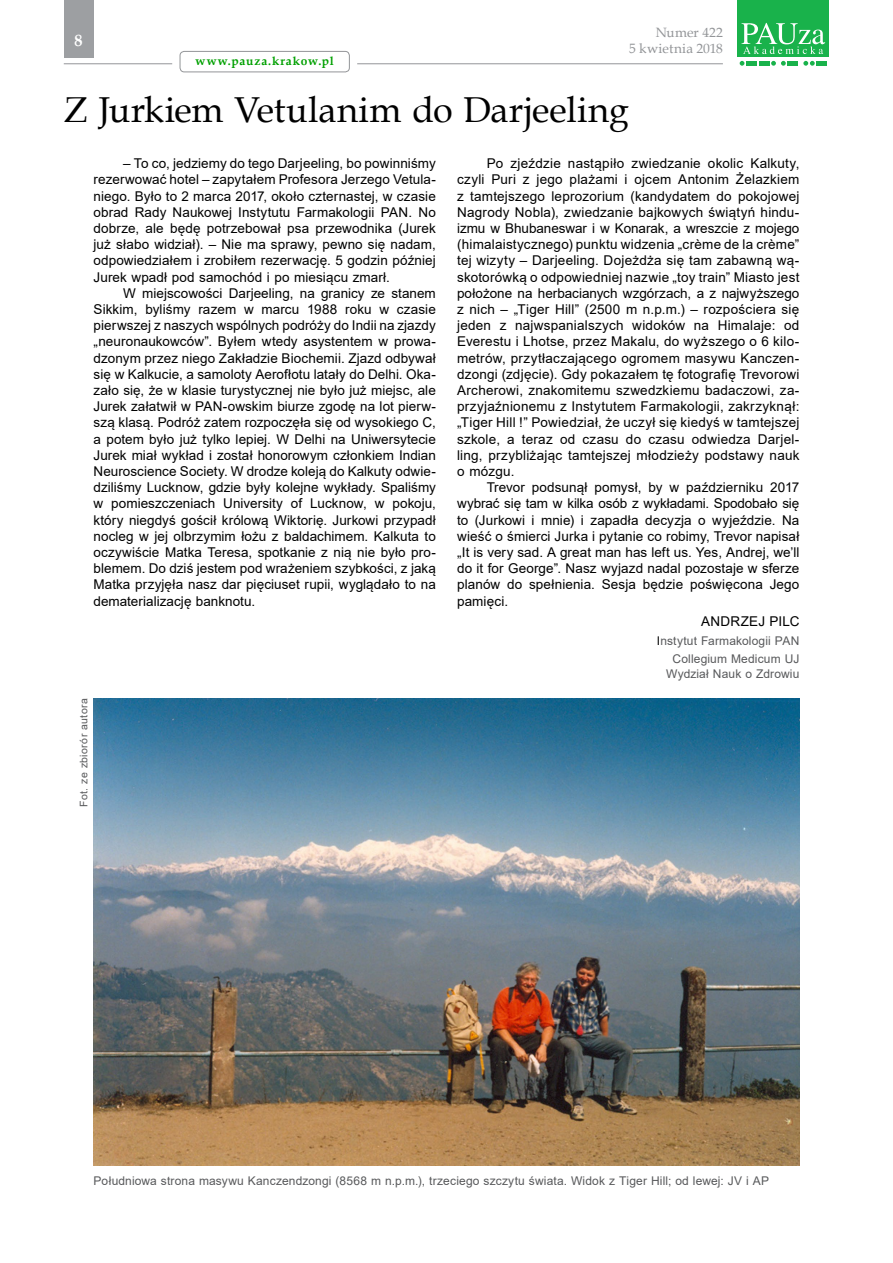
<style>
.page{position:relative;width:893px;height:1263px;background:#fff}
.page>*{position:absolute;margin:0;border:0;box-sizing:border-box;transform-origin:0 0}
.t1{font:36px "Book Antiqua";color:#000}
.t2{font:700 16.5px "Book Antiqua";color:#fff}
.t3{font:13.5px/16.2px "Arial";letter-spacing:.01em;color:#000;text-align:justify}
.t4{font:13.5px/16.2px "Book Antiqua";letter-spacing:.01em;color:#939598;text-align:right}
.t5{font:12px/18.6px "Arial";letter-spacing:.01em;color:#58595b;text-align:right}
.t6{font:700 12px "Book Antiqua";letter-spacing:.07em;color:#00a000}
.t7{font:10.5px "Arial";letter-spacing:.035em;color:#58595b}
.s1{color:#000}
</style>
<div class="page">
<hr style="left:357px;top:63px;width:366px;height:1px;background:#939598">
<div style="left:64px;top:0;width:30px;height:57px;background:#9d9fa2"></div>
<div style="left:180px;top:51px;width:170px;height:21px;border:1px solid #939598;border-radius:4px"></div>
<svg style="left:740px;top:61px;width:4px;height:5px"></svg>
<svg style="left:771px;top:61px;width:15px;height:5px"></svg>
<svg style="left:803px;top:61px;width:12px;height:5px"></svg>
<div style="left:746px;top:61px;width:11px;height:5px;background:#19b24b"></div>
<div style="left:759px;top:61px;width:11px;height:5px;background:#19b24b"></div>
<div style="left:787px;top:61px;width:11px;height:5px;background:#19b24b"></div>
<div style="left:816px;top:61px;width:11px;height:5px;background:#19b24b"></div>
<div style="left:737px;top:0;width:92px;height:56px;background:#19b24b"></div>
<svg style="left:741px;top:23px;width:84px;height:31px"></svg>
<hr style="left:64px;top:63px;width:108px;height:1px;background:#939598">
<img style="left:94px;top:698px;width:705px;height:467px">
<p class="t2" style="left:75px;top:30px;width:10px">8</p>
<p class="t6" style="left:196px;top:53px;width:140px">www.pauza.krakow.pl</p>
<p class="t4" style="left:629px;top:24px;width:95px">Numer 422<br>5 kwietnia 2018</p>
<h1 class="t1" style="left:64px;top:85px;width:566px">Z Jurkiem Vetulanim do Darjeeling</h1>
<p class="t3" style="left:94px;top:155px;width:344px;text-indent:30px">– To co, jedziemy do tego Darjeeling, bo powinniśmy rezerwować hotel – zapytałem Profesora Jerzego Vetula&shy;niego. Było to 2 marca 2017, około czternastej, w czasie obrad Rady Naukowej Instytutu Farmakologii PAN. No dobrze, ale będę potrzebował psa przewodnika (Jurek już słabo widział). – Nie ma sprawy, pewno się nadam, odpowiedziałem i zrobiłem rezerwację. 5 godzin później Jurek wpadł pod samochód i po miesiącu zmarł.</p>
<p class="t3" style="left:94px;top:285px;width:344px;text-indent:30px">W miejscowości Darjeeling, na granicy ze stanem Sikkim, byliśmy razem w marcu 1988 roku w czasie pierwszej z naszych wspólnych podróży do Indii na zjazdy „neuronaukowców”. Byłem wtedy asystentem w prowa&shy;dzonym przez niego Zakładzie Biochemii. Zjazd odbywał się w Kalkucie, a samoloty Aerofłotu latały do Delhi. Oka&shy;zało się, że w klasie turystycznej nie było już miejsc, ale Jurek załatwił w PAN-owskim biurze zgodę na lot pierw&shy;szą klasą. Podróż zatem rozpoczęła się od wysokiego C, a potem było już tylko lepiej. W Delhi na Uniwersytecie Jurek miał wykład i został honorowym członkiem Indian Neuroscience Society. W drodze koleją do Kalkuty odwie&shy;dziliśmy Lucknow, gdzie były kolejne wykłady. Spaliśmy w pomieszczeniach University of Lucknow, w pokoju, który niegdyś gościł królową Wiktorię. Jurkowi przypadł nocleg w jej olbrzymim łożu z baldachimem. Kalkuta to oczywiście Matka Teresa, spotkanie z nią nie było pro&shy;blemem. Do dziś jestem pod wrażeniem szybkości, z jaką Matka przyjęła nasz dar pięciuset rupii, wyglądało to na dematerializację banknotu.</p>
<p class="t7" style="left:76px;top:807px;width:110px;rotate:-90deg">Fot. ze zbiorór autora</p>
<p class="t3" style="left:457px;top:155px;width:344px;text-indent:30px">Po zjeździe nastąpiło zwiedzanie okolic Kalkuty, czyli Puri z jego plażami i ojcem Antonim Żelazkiem z tamtejszego leprozorium (kandydatem do pokojowej Nagrody Nobla), zwiedzanie bajkowych świątyń hindu&shy;izmu w Bhubaneswar i w Konarak, a wreszcie z mojego (himalaistycznego) punktu widzenia „crème de la crème” tej wizyty – Darjeeling. Dojeżdża się tam zabawną wą&shy;skotorówką o odpowiedniej nazwie „toy train” Miasto jest położone na herbacianych wzgórzach, a z najwyższego z nich – „Tiger Hill” (2500 m n.p.m.) – rozpościera się jeden z najwspanialszych widoków na Himalaje: od Everestu i Lhotse, przez Makalu, do wyższego o 6 kilo&shy;metrów, przytłaczającego ogromem masywu Kanczen&shy;dzongi (zdjęcie). Gdy pokazałem tę fotografię Trevorowi Archerowi, znakomitemu szwedzkiemu badaczowi, za&shy;przyjaźnionemu z Instytutem Farmakologii, zakrzyknął: „Tiger Hill !” Powiedział, że uczył się kiedyś w tamtejszej szkole, a teraz od czasu do czasu odwiedza Darjel&shy;ling, przybliżając tamtejszej młodzieży podstawy nauk o mózgu.</p>
<p class="t3" style="left:457px;top:479px;width:344px;text-indent:30px">Trevor podsunął pomysł, by w październiku 2017 wybrać się tam w kilka osób z wykładami. Spodobało się to (Jurkowi i mnie) i zapadła decyzja o wyjeździe. Na wieść o śmierci Jurka i pytanie co robimy, Trevor napisał „It is very sad. A great man has left us. Yes, Andrej, we’ll do it for George”. Nasz wyjazd nadal pozostaje w sferze planów do spełnienia. Sesja będzie poświęcona Jego pamięci.</p>
<p class="t3" style="left:701px;top:613px;width:100px">ANDRZEJ PILC</p>
<p class="t5" style="left:657px;top:631px;width:144px"><span class="s1">I</span>nstytut Farmakologii PAN<br>Collegium Medicum UJ</p>
<p class="t5" style="left:666px;top:664px;width:135px">Wydział Nauk o Zdrowiu</p>
<p class="t5" style="left:94px;top:1171px;width:677px">Południowa strona masywu Kanczendzongi (8568 m n.p.m.), trzeciego szczytu świata. Widok z Tiger Hill; od lewej: JV i AP</p>
</div>
